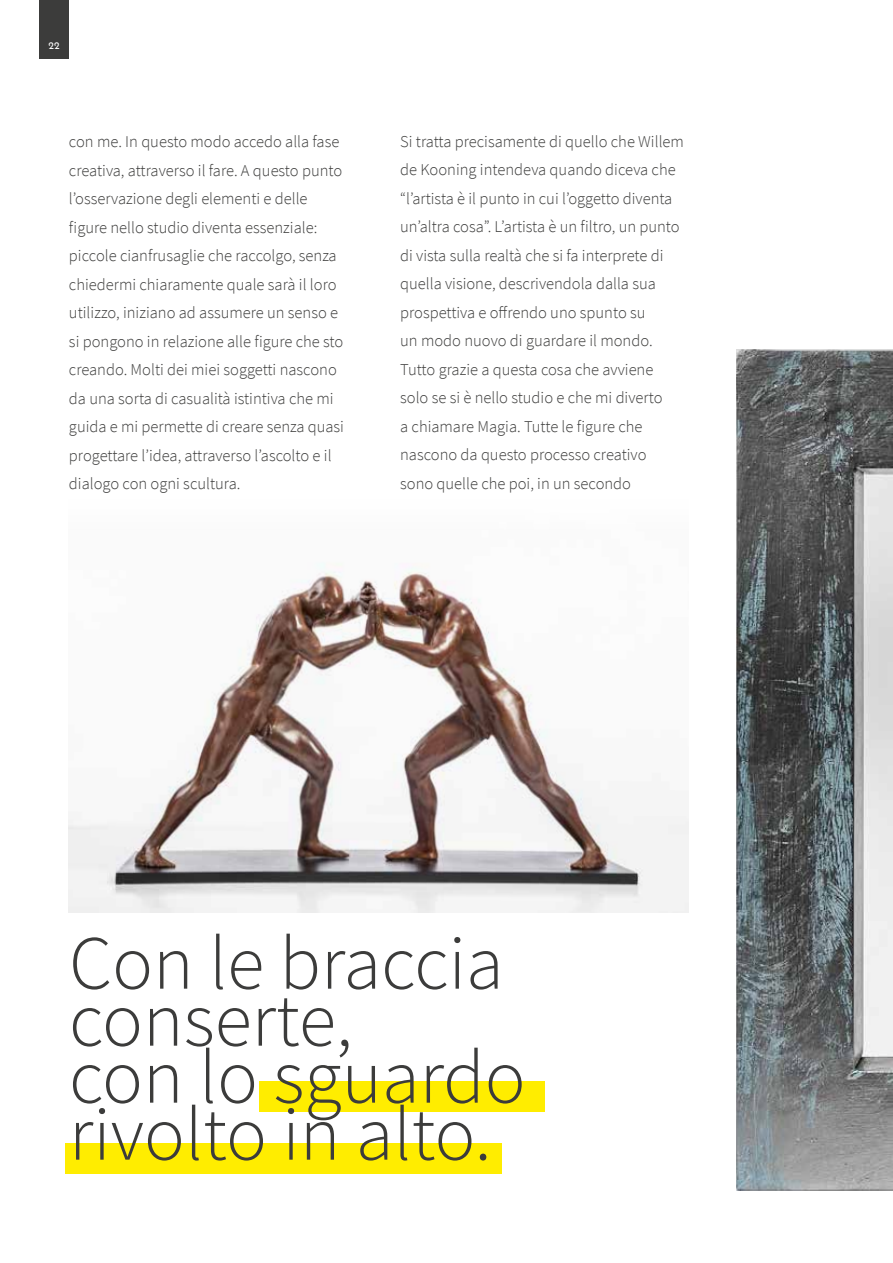
<style>
.page{position:relative;width:893px;height:1263px;background:#fff}
.page>*{position:absolute;margin:0;border:0;box-sizing:border-box;transform-origin:0 0}
.t1{font:300 76.5px/57px "Source Sans Pro";color:#3c3c3b}
.t2{font:300 16.5px/28.5px "Source Sans Pro";color:#3c3c3b}
.t3{font:10.2px "Josefin Sans";color:#fff}
</style>
<div class="page">
<div style="left:39px;top:0;width:30px;height:59px;background:#3c3c3b"></div>
<div style="left:259px;top:1081px;width:286px;height:31px;background:#ffed00"></div>
<div style="left:65px;top:1143px;width:437px;height:31px;background:#ffed00"></div>
<img style="left:736px;top:349px;width:157px;height:842px">
<img style="left:69px;top:563px;width:620px;height:350px">
<p class="t3" style="left:49px;top:37px;width:13px">22</p>
<p class="t2" style="left:69px;top:127px;width:277px">con me. In questo modo accedo alla fase creativa, attraverso il fare. A questo punto l’osservazione degli elementi e delle figure nello studio diventa essenziale: piccole cianfrusaglie che raccolgo, senza chiedermi chiaramente quale sarà il loro utilizzo, iniziano ad assumere un senso e si pongono in relazione alle figure che sto creando. Molti dei miei soggetti nascono da una sorta di casualità istintiva che mi guida e mi permette di creare senza quasi progettare l’idea, attraverso l’ascolto e il dialogo con ogni scultura.</p>
<p class="t2" style="left:400px;top:127px;width:285px">Si tratta precisamente di quello che Willem de Kooning intendeva quando diceva che “l’artista è il punto in cui l’oggetto diventa un’altra cosa”. L’artista è un filtro, un punto di vista sulla realtà che si fa interprete di quella visione, descrivendola dalla sua prospettiva e offrendo uno spunto su<br>un modo nuovo di guardare il mondo.<br>Tutto grazie a questa cosa che avviene solo se si è nello studio e che mi diverto<br>a chiamare Magia. Tutte le figure che nascono da questo processo creativo<br>sono quelle che poi, in un secondo</p>
<h1 class="t1" style="left:69px;top:935px;width:458px">Con le braccia conserte,<br>con lo sguardo rivolto in alto.</h1>
</div>
